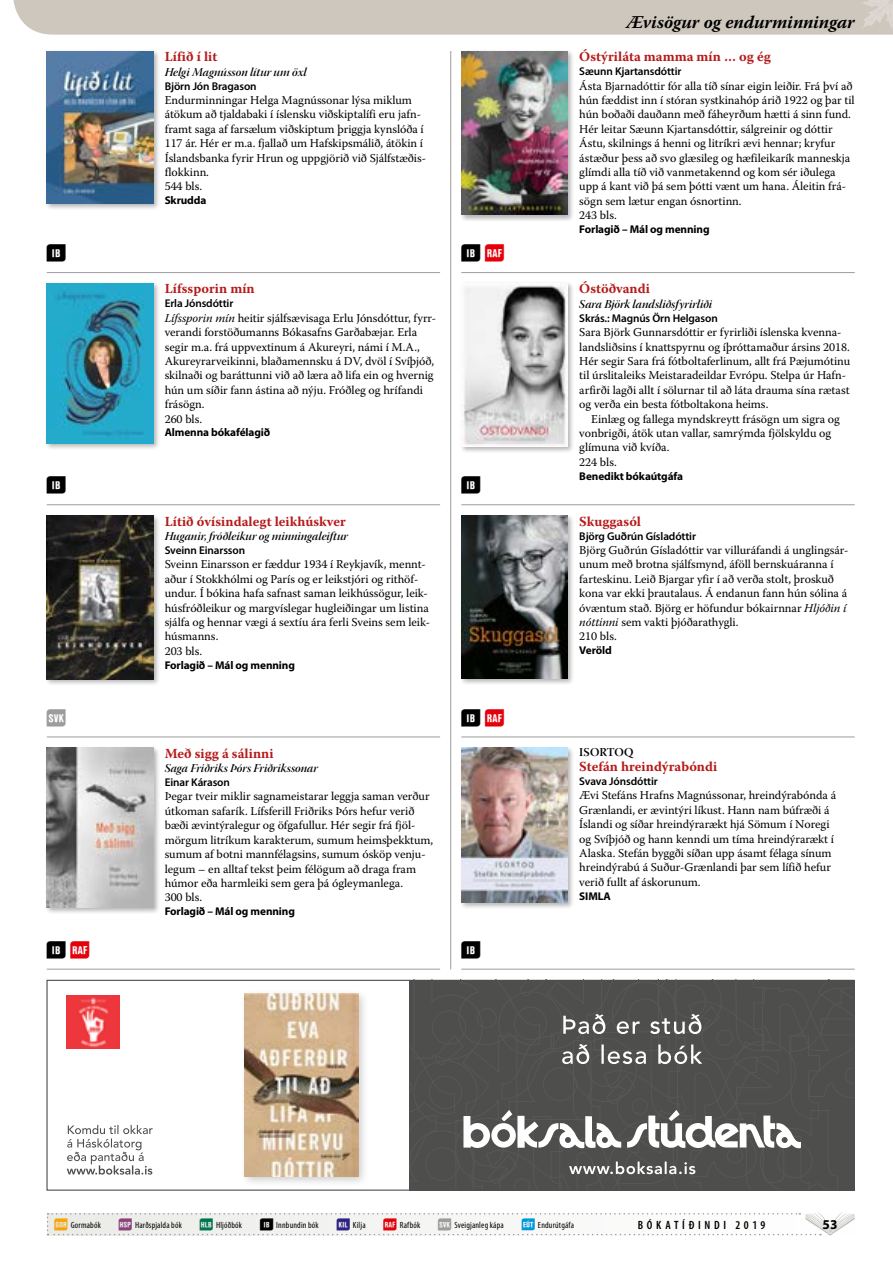
<style>
.page{position:relative;width:893px;height:1263px;background:#fff}
.page>*{position:absolute;margin:0;border:0;box-sizing:border-box;transform-origin:0 0}
.t1{font:italic 700 18px "Warnock Pro";letter-spacing:-.01em;color:#000}
.t2{font:17.25px "Bokattakn";color:#000}
.t3{font:17.25px "Bokattakn";color:#9c9c9d}
.t4{font:700 13.8px "Warnock Pro";color:#b51b1a}
.t5{font:700 13.5px "Myriad Pro";color:#000}
.t6{font:12px/14.4px "Warnock Pro";letter-spacing:-.005em;color:#000}
.t7{font:12px "Warnock Pro Semibold It Disp";color:#000}
.t8{font:600 condensed 12px "Myriad Pro";letter-spacing:.305em;color:#000}
.t9{font:12px "Warnock Pro Semibold Subh";letter-spacing:.005em;color:#000}
.t10{font:600 11.25px "Myriad Pro";letter-spacing:-.01em;color:#000}
.t11{font:700 11.25px "Myriad Pro";letter-spacing:-.01em;color:#000}
.t12{font:condensed 9px "Myriad Pro";letter-spacing:.02em;color:#000}
.s1{color:#e3000b}
.s2{font-style:italic}
.s3{font-family:"Bokattakn";font-stretch:normal;font-size:12px;color:#f5a40b}
.s4{font-family:"Bokattakn";font-stretch:normal;font-size:12px;color:#8b447b}
.s5{font-family:"Bokattakn";font-stretch:normal;font-size:12px;color:#007550}
.s6{font-family:"Bokattakn";font-stretch:normal;font-size:12px}
.s7{font-family:"Bokattakn";font-stretch:normal;font-size:12px;color:#2e2382}
.s8{font-family:"Bokattakn";font-stretch:normal;font-size:12px;color:#e3000b}
.s9{font-family:"Bokattakn";font-stretch:normal;font-size:12px;color:#9c9c9d}
.s10{font-family:"Bokattakn";font-stretch:normal;font-size:12px;color:#0098da}
</style>
<div class="page">
<div style="left:459px;top:48px;width:115px;height:173px;background:#000;opacity:.3"></div>
<img style="left:461px;top:51px;width:107px;height:164px">
<div style="left:459px;top:281px;width:115px;height:172px;background:#000;opacity:.3"></div>
<img style="left:461px;top:283px;width:107px;height:163px">
<div style="left:459px;top:513px;width:115px;height:172px;background:#000;opacity:.3"></div>
<img style="left:461px;top:515px;width:107px;height:164px">
<div style="left:459px;top:745px;width:115px;height:164px;background:#000;opacity:.3"></div>
<img style="left:461px;top:747px;width:107px;height:155px">
<div style="left:44px;top:48px;width:116px;height:162px;background:#000;opacity:.3"></div>
<img style="left:47px;top:51px;width:106px;height:153px">
<div style="left:44px;top:281px;width:116px;height:169px;background:#000;opacity:.3"></div>
<img style="left:47px;top:283px;width:106px;height:160px">
<div style="left:44px;top:513px;width:116px;height:173px;background:#000;opacity:.3"></div>
<img style="left:47px;top:515px;width:106px;height:164px">
<div style="left:44px;top:745px;width:116px;height:168px;background:#000;opacity:.3"></div>
<img style="left:47px;top:747px;width:106px;height:160px">
<div style="left:239px;top:989px;width:131px;height:199px;background:#000;opacity:.2"></div>
<img style="left:245px;top:994px;width:113px;height:182px">
<svg style="left:409px;top:982px;width:443px;height:207px;background:#5c5c5b"></svg>
<svg style="left:67px;top:1125px;width:86px;height:49px"></svg>
<img style="left:67px;top:996px;width:53px;height:53px">
<div style="left:46px;top:980px;width:808px;height:211px;border:1px solid #4e4e4d"></div>
<svg style="left:47px;top:1212px;width:808px;height:23px"></svg>
<div style="left:13px;top:0;width:880px;height:35px;background:#cec7be"></div>
<hr style="left:47px;top:272px;width:393px;height:1px;background:#9c9c9d">
<hr style="left:47px;top:504px;width:393px;height:1px;background:#9c9c9d">
<hr style="left:47px;top:737px;width:393px;height:1px;background:#9c9c9d">
<hr style="left:47px;top:969px;width:393px;height:1px;background:#9c9c9d">
<hr style="left:461px;top:272px;width:394px;height:1px;background:#9c9c9d">
<hr style="left:461px;top:504px;width:394px;height:1px;background:#9c9c9d">
<hr style="left:461px;top:737px;width:394px;height:1px;background:#9c9c9d">
<hr style="left:461px;top:969px;width:394px;height:1px;background:#9c9c9d">
<hr style="left:450px;top:51px;width:1px;height:918px;background:#9c9c9d">
<h1 class="t1" style="left:626px;top:11px;width:230px">Ævisögur og endurminningar</h1>
<p class="t4" style="left:165px;top:48px;width:54px">Lífið í lit</p>
<p class="t7" style="left:165px;top:64px;width:144px">Helgi Magnússon lítur um öxl</p>
<p class="t10" style="left:165px;top:79px;width:93px">Björn Jón Bragason</p>
<p class="t6" style="left:165px;top:93px;width:263px">Endurminningar Helga Magnússonar lýsa miklum átökum að tjaldabaki í íslensku viðskiptalífi eru jafn&shy;framt saga af farsælum viðskiptum þriggja kynslóða í 117 ár. Hér er m.a. fjallað um Hafskipsmálið, átökin í Íslandsbanka fyrir Hrun og uppgjörið við Sjálfstæðis&shy;flokkinn.<br>544 bls.</p>
<p class="t11" style="left:165px;top:193px;width:43px">Skrudda</p>
<p class="t4" style="left:579px;top:48px;width:193px">Óstýriláta mamma mín … og ég</p>
<p class="t10" style="left:579px;top:64px;width:104px">Sæunn Kjartansdóttir</p>
<p class="t6" style="left:579px;top:78px;width:277px">Ásta Bjarnadóttir fór alla tíð sínar eigin leiðir. Frá því að hún fæddist inn í stóran systkinahóp árið 1922 og þar til hún boðaði dauðann með fáheyrðum hætti á sinn fund.<br>Hér leitar Sæunn Kjartansdóttir, sálgreinir og dóttir Ástu, skilnings á henni og litríkri ævi hennar; kryfur ástæður þess að svo glæsileg og hæfileikarík manneskja glímdi alla tíð við vanmetakennd og kom sér iðulega upp á kant við þá sem þótti vænt um hana. Áleitin frá&shy;sögn sem lætur engan ósnortinn.<br>243 bls.</p>
<p class="t11" style="left:579px;top:222px;width:132px">Forlagið – Mál og menning</p>
<h2 class="t2" style="left:47px;top:244px;width:20px">D</h2>
<h2 class="t2" style="left:461px;top:244px;width:44px">D <span class="s1">F</span></h2>
<h2 class="t2" style="left:47px;top:477px;width:20px">D</h2>
<p class="t4" style="left:165px;top:280px;width:92px">Lífssporin mín</p>
<p class="t10" style="left:165px;top:296px;width:70px">Erla Jónsdóttir</p>
<p class="t6" style="left:165px;top:310px;width:273px"><span class="s2">Lífssporin mín</span> heitir sjálfsævisaga Erlu Jónsdóttur, fyrr&shy;verandi forstöðumanns Bókasafns Garðabæjar. Erla segir m.a. frá uppvextinum á Akureyri, námi í M.A., Akureyrarveikinni, blaðamennsku á DV, dvöl í Svíþjóð, skilnaði og baráttunni við að læra að lifa ein og hvernig hún um síðir fann ástina að nýju. Fróðleg og hrífandi frásögn.<br>260 bls.</p>
<p class="t11" style="left:165px;top:425px;width:107px">Almenna bókafélagið</p>
<h2 class="t2" style="left:461px;top:477px;width:20px">D</h2>
<p class="t4" style="left:579px;top:280px;width:72px">Óstöðvandi</p>
<p class="t7" style="left:579px;top:297px;width:134px">Sara Björk landsliðsfyrirliði</p>
<p class="t10" style="left:579px;top:311px;width:140px">Skrás.: Magnús Örn Helgason</p>
<p class="t6" style="left:579px;top:325px;width:272px">Sara Björk Gunnarsdóttir er fyrirliði íslenska kvenna&shy;landsliðsins í knattspyrnu og íþróttamaður ársins 2018.<br>Hér segir Sara frá fótboltaferlinum, allt frá Pæjumótinu til úrslitaleiks Meistaradeildar Evrópu. Stelpa úr Hafn&shy;arfirði lagði allt í sölurnar til að láta drauma sína rætast og verða ein besta fótboltakona heims.</p>
<p class="t6" style="left:579px;top:411px;width:262px;text-indent:12px">Einlæg og fallega myndskreytt frásögn um sigra og vonbrigði, átök utan vallar, samrýmda fjölskyldu og glímuna við kvíða.<br>224 bls.</p>
<p class="t11" style="left:579px;top:468px;width:105px">Benedikt bókaútgáfa</p>
<p class="t4" style="left:165px;top:513px;width:183px">Lítið óvísindalegt leikhúskver</p>
<p class="t7" style="left:165px;top:529px;width:185px">Huganir, fróðleikur og minningaleiftur</p>
<p class="t10" style="left:165px;top:543px;width:82px">Sveinn Einarsson</p>
<p class="t6" style="left:165px;top:557px;width:267px">Sveinn Einarsson er fæddur 1934 í Reykjavík, mennt&shy;aður í Stokkhólmi og París og er leikstjóri og rithöf&shy;undur. Í bókina hafa safnast saman leikhússögur, leik&shy;húsfróðleikur og margvíslegar hugleiðingar um listina sjálfa og hennar vægi á sextíu ára ferli Sveins sem leik&shy;húsmanns.<br>203 bls.</p>
<p class="t11" style="left:165px;top:657px;width:132px">Forlagið – Mál og menning</p>
<p class="t4" style="left:579px;top:513px;width:63px">Skuggasól</p>
<p class="t10" style="left:579px;top:528px;width:118px">Björg Guðrún Gísladóttir</p>
<p class="t6" style="left:579px;top:542px;width:271px">Björg Guðrún Gísladóttir var villuráfandi á unglingsár&shy;unum með brotna sjálfsmynd, áföll bernskuáranna í farteskinu. Leið Bjargar yfir í að verða stolt, þroskuð kona var ekki þrautalaus. Á endanun fann hún sólina á óvæntum stað. Björg er höfundur bókairnnar <span class="s2">Hljóðin í nóttinni</span> sem vakti þjóðarathygli.<br>210 bls.</p>
<p class="t11" style="left:579px;top:643px;width:34px">Veröld</p>
<h2 class="t3" style="left:47px;top:709px;width:20px">G</h2>
<h2 class="t2" style="left:461px;top:709px;width:44px">D <span class="s1">F</span></h2>
<p class="t4" style="left:165px;top:745px;width:110px">Með sigg á sálinni</p>
<p class="t7" style="left:165px;top:761px;width:155px">Saga Friðriks Þórs Friðrikssonar</p>
<p class="t10" style="left:165px;top:775px;width:67px">Einar Kárason</p>
<p class="t6" style="left:165px;top:789px;width:270px">Þegar tveir miklir sagnameistarar leggja saman verður útkoman safarík. Lífsferill Friðriks Þórs hefur verið bæði ævintýralegur og öfgafullur. Hér segir frá fjöl&shy;mörgum litríkum karakterum, sumum heimsþekktum, sumum af botni mannfélagsins, sumum ósköp venju&shy;legum – en alltaf tekst þeim félögum að draga fram húmor eða harmleiki sem gera þá ógleymanlega.<br>300 bls.</p>
<p class="t11" style="left:165px;top:904px;width:132px">Forlagið – Mál og menning</p>
<p class="t9" style="left:579px;top:745px;width:56px">ISORTOQ</p>
<p class="t4" style="left:579px;top:758px;width:139px">Stefán hreindýrabóndi</p>
<p class="t10" style="left:579px;top:774px;width:80px">Svava Jónsdóttir</p>
<p class="t6" style="left:579px;top:788px;width:258px">Ævi Stefáns Hrafns Magnússonar, hreindýrabónda á Grænlandi, er ævintýri líkust. Hann nam búfræði á Íslandi og síðar hreindýrarækt hjá Sömum í Noregi og Svíþjóð og hann kenndi um tíma hreindýrarækt í Alaska. Stefán byggði síðan upp ásamt félaga sínum hreindýrabú á Suður-Grænlandi þar sem lífið hefur verið fullt af áskorunum.</p>
<p class="t11" style="left:579px;top:889px;width:33px">SIMLA</p>
<h2 class="t2" style="left:47px;top:941px;width:44px">D <span class="s1">F</span></h2>
<h2 class="t2" style="left:461px;top:941px;width:20px">D</h2>
<p class="t12" style="left:55px;top:1220px;width:48px"><span class="s3">A</span> Gormabók</p>
<p class="t12" style="left:119px;top:1220px;width:64px"><span class="s4">B</span> Harðspjalda bók</p>
<p class="t12" style="left:200px;top:1220px;width:44px"><span class="s5">C</span> Hljóðbók</p>
<p class="t12" style="left:260px;top:1220px;width:60px"><span class="s6">D</span> Innbundin bók</p>
<p class="t12" style="left:337px;top:1220px;width:30px"><span class="s7">E</span> Kilja</p>
<p class="t12" style="left:384px;top:1220px;width:38px"><span class="s8">F</span> Rafbók</p>
<p class="t12" style="left:438px;top:1220px;width:67px"><span class="s9">G</span> Sveigjanleg kápa</p>
<p class="t12" style="left:522px;top:1220px;width:54px"><span class="s10">I</span> Endurútgáfa</p>
<p class="t8" style="left:638px;top:1218px;width:129px">BÓKATÍÐINDI 2019</p>
<p class="t5" style="left:823px;top:1215px;width:16px">53</p>
</div>
